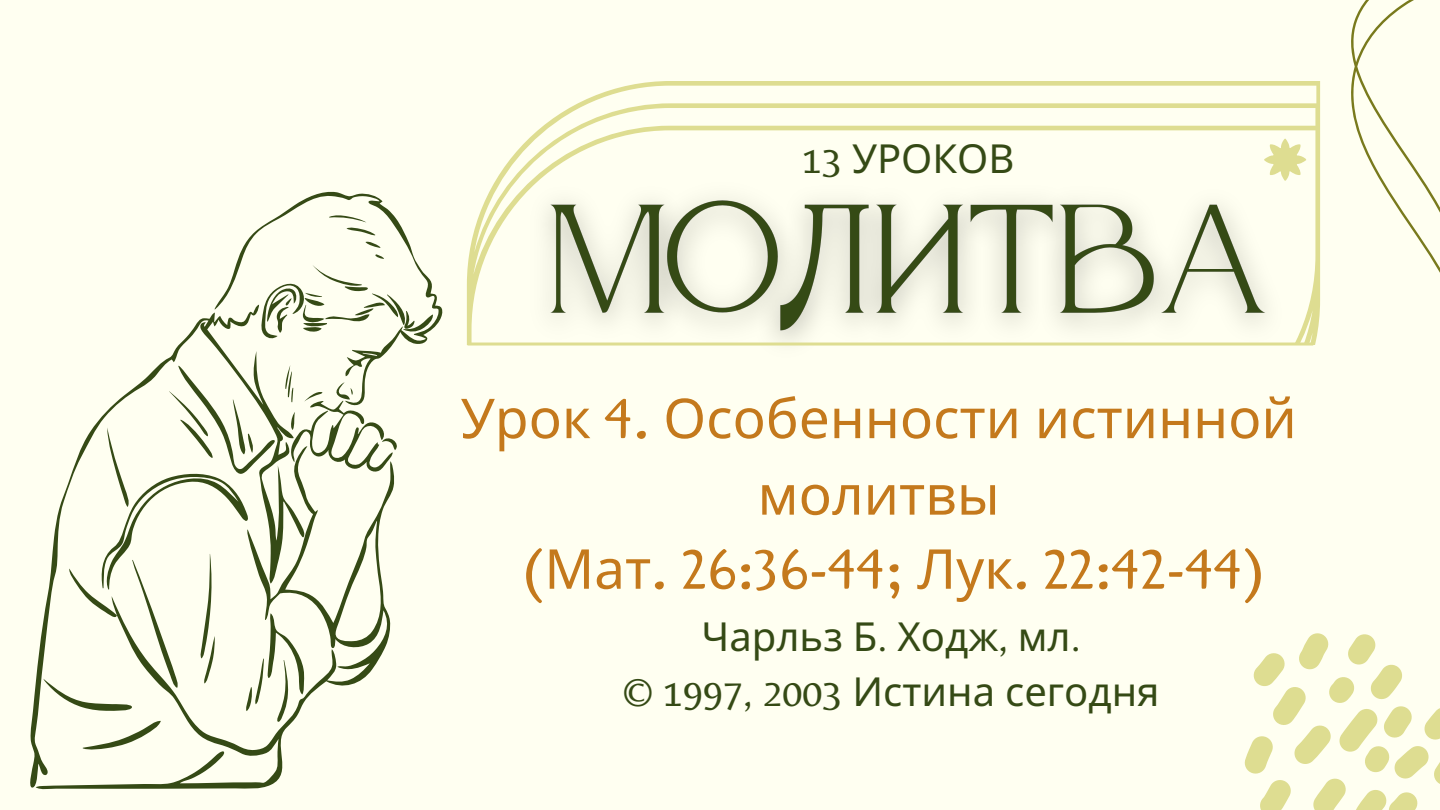
<style>
.page{position:relative;width:1440px;height:810px;background:#fffff1}
.page>*{position:absolute;margin:0;border:0;box-sizing:border-box;transform-origin:0 0}
.t1{font:55px/76.5px "Noto Sans";color:#c4791c;text-align:center}
.t2{font:55px "Cagliostro";color:#c4791c}
.t3{font:40px "Noto Sans";color:#354a15}
.s1{font-family:"Belleza"}
.s2{font-family:"Cagliostro"}
.s3{font-family:"Noto Sans"}
</style>
<div class="page">
<svg style="left:1244px;top:633px;width:196px;height:177px"></svg>
<svg style="left:1351px;top:0;width:89px;height:273px"></svg>
<svg style="left:467px;top:81px;width:853px;height:263px"></svg>
<img style="left:512px;top:148px;width:793px;height:195px">
<hr style="left:468px;top:343px;width:845px;height:3px;background:#dedd91">
<svg style="left:30px;top:308px;width:253px;height:480px"></svg>
<svg style="left:215px;top:191px;width:228px;height:174px"></svg>
<svg style="left:329px;top:215px;width:46px;height:20px"></svg>
<svg style="left:365px;top:241px;width:16px;height:7px"></svg>
<svg style="left:375px;top:254px;width:9px;height:5px"></svg>
<svg style="left:260px;top:265px;width:173px;height:74px"></svg>
<svg style="left:43px;top:365px;width:354px;height:386px"></svg>
<p class="t3" style="left:802px;top:130px;width:214px"><span class="s1">13</span> УРОКОВ</p>
<p class="t1" style="left:460px;top:379px;width:838px">Урок <span class="s2">4.</span> Особенности истинной молитвы</p>
<h3 class="t2" style="left:523px;top:534px;width:743px">(<span class="s3">Мат</span>. 26:36-44; <span class="s3">Лук</span>. 22:42-44)</h3>
<p class="t3" style="left:702px;top:608px;width:381px">Чарльз Б<span class="s1">.</span> Ходж<span class="s1">,</span> мл<span class="s1">.</span></p>
<h2 class="t3" style="left:623px;top:664px;width:538px"><span class="s1">© 1997, 2003</span> Истина сегодня</h2>
</div>
